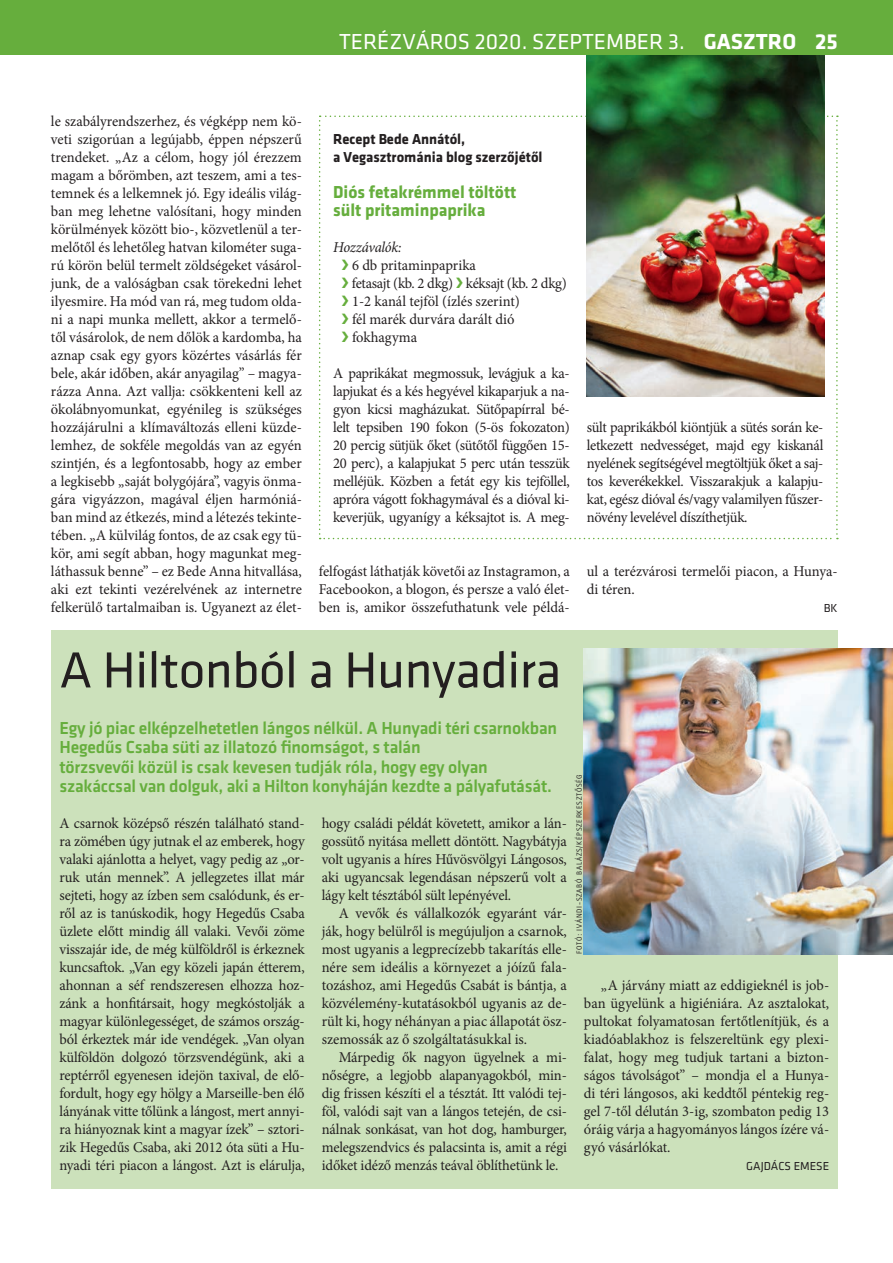
<style>
.page{position:relative;width:893px;height:1263px;background:#fff}
.page>*{position:absolute;margin:0;border:0;box-sizing:border-box;transform-origin:0 0}
.t1{font:52.5px "Klavika Basic";letter-spacing:-.01em;color:#231f20}
.t2{font:22.5px "Klavika Basic";color:#fff}
.t3{font:500 18px/19.5px "Klavika Basic";letter-spacing:-.01em;color:#66ae3d}
.t4{font:700 18px/18px "Klavika Basic";color:#66ae3d}
.t5{font:15px/18px "Minion Pro";letter-spacing:-.01em;color:#231f20;text-align:justify}
.t6{font:700 15px/18px "Klavika Basic";color:#231f20}
.t7{font:italic 15px "Minion Pro";letter-spacing:-.02em;color:#231f20}
.t8{font:12px "Klavika Basic";color:#231f20}
.t9{font:7.5px "Rotis Sans OT";letter-spacing:.1em;color:#231f20}
.s1{font-weight:700}
</style>
<div class="page">
<div style="left:0;top:0;width:893px;height:55px;background:#66ae3d"></div>
<div style="left:51px;top:630px;width:787px;height:558px;background:#cce1bb"></div>
<img style="left:587px;top:55px;width:237px;height:61px">
<img style="left:584px;top:648px;width:309px;height:306px">
<img style="left:319px;top:116px;width:519px;height:423px">
<h2 class="t2" style="left:339px;top:30px;width:500px">TERÉZVÁROS 2020. SZEPTEMBER 3. <span class="s1">GASZTRO 25</span></h2>
<p class="t5" style="left:51px;top:112px;width:252px">le szabályrendszerhez, és végképp nem kö&shy;veti szigorúan a legújabb, éppen népszerű trendeket. „Az a célom, hogy jól érezzem magam a bőrömben, azt teszem, ami a tes&shy;temnek és a lelkemnek jó. Egy ideális világ&shy;ban meg lehetne valósítani, hogy minden körülmények között bio-, közvetlenül a ter&shy;melőtől és lehetőleg hatvan kilométer suga&shy;rú körön belül termelt zöldségeket vásárol&shy;junk, de a valóságban csak törekedni lehet ilyesmire. Ha mód van rá, meg tudom olda&shy;ni a napi munka mellett, akkor a termelő&shy;től vásárolok, de nem dőlök a kardomba, ha aznap csak egy gyors közértes vásárlás fér bele, akár időben, akár anyagilag” – magya&shy;rázza Anna. Azt vallja: csökkenteni kell az ökolábnyomunkat, egyénileg is szükséges hozzájárulni a klímaváltozás elleni küzde&shy;lemhez, de sokféle megoldás van az egyén szintjén, és a legfontosabb, hogy az ember a legkisebb „saját bolygójára”, vagyis önma&shy;gára vigyázzon, magával éljen harmóniá&shy;ban mind az étkezés, mind a létezés tekinte&shy;tében. „A külvilág fontos, de az csak egy tü&shy;kör, ami segít abban, hogy magunkat meg&shy;láthassuk benne” – ez Bede Anna hitvallása, aki ezt tekinti vezérelvének az internetre felkerülő tartalmaiban is. Ugyanezt az élet-</p>
<p class="t6" style="left:333px;top:130px;width:211px">Recept Bede Annától,<br>a Vegasztrománia blog szerzőjétől</p>
<p class="t4" style="left:333px;top:183px;width:185px">Diós fetakrémmel töltött sült pritaminpaprika</p>
<p class="t7" style="left:333px;top:237px;width:70px">Hozzávalók:</p>
<p class="t5" style="left:352px;top:256px;width:217px;text-align:left">6 db pritaminpaprika<br>fetasajt (kb. 2 dkg) kéksajt (kb. 2 dkg)<br>1-2 kanál tejföl (ízlés szerint)<br>fél marék durvára darált dió fokhagyma</p>
<p class="t5" style="left:333px;top:364px;width:238px">A paprikákat megmossuk, levágjuk a ka&shy;lapjukat és a kés hegyével kikaparjuk a na&shy;gyon kicsi magházukat. Sütőpapírral bé&shy;lelt tepsiben 190 fokon (5-ös fokozaton)<br>20 percig sütjük őket (sütőtől függően 15- 20 perc), a kalapjukat 5 perc után tesszük melléjük. Közben a fetát egy kis tejföllel, apróra vágott fokhagymával és a dióval ki&shy;keverjük, ugyanígy a kéksajtot is. A meg-</p>
<p class="t5" style="left:587px;top:418px;width:238px">sült paprikákból kiöntjük a sütés során ke&shy;letkezett nedvességet, majd egy kiskanál nyelének segítségével megtöltjük őket a saj&shy;tos keverékekkel. Visszarakjuk a kalapju&shy;kat, egész dióval és/vagy valamilyen fűszer&shy;növény levelével díszíthetjük.</p>
<p class="t5" style="left:319px;top:562px;width:252px">felfogást láthatják követői az Instagramon, a Facebookon, a blogon, és persze a való élet&shy;ben is, amikor összefuthatunk vele példá-</p>
<p class="t5" style="left:587px;top:562px;width:252px">ul a terézvárosi termelői piacon, a Hunya&shy;di téren.</p>
<p class="t8" style="left:824px;top:602px;width:15px">BK</p>
<h1 class="t1" style="left:59px;top:643px;width:503px">A Hiltonból a Hunyadira</h1>
<p class="t3" style="left:59px;top:718px;width:499px">Egy jó piac elképzelhetetlen lángos nélkül. A Hunyadi téri csarnokban Hegedűs Csaba süti az illatozó finomságot, s talán<br>törzsvevői közül is csak kevesen tudják róla, hogy egy olyan szakáccsal van dolguk, aki a Hilton konyháján kezdte a pályafutását.</p>
<p class="t5" style="left:59px;top:814px;width:247px">A csarnok középső részén található stand&shy;ra zömében úgy jutnak el az emberek, hogy valaki ajánlotta a helyet, vagy pedig az „or&shy;ruk után mennek”. A jellegzetes illat már sejteti, hogy az ízben sem csalódunk, és er&shy;ről az is tanúskodik, hogy Hegedűs Csaba üzlete előtt mindig áll valaki. Vevői zöme visszajár ide, de még külföldről is érkeznek kuncsaftok. „Van egy közeli japán étterem, ahonnan a séf rendszeresen elhozza hoz&shy;zánk a honfitársait, hogy megkóstolják a magyar különlegességet, de számos ország&shy;ból érkeztek már ide vendégek. „Van olyan külföldön dolgozó törzsvendégünk, aki a reptérről egyenesen idejön taxival, de elő&shy;fordult, hogy egy hölgy a Marseille-ben élő lányának vitte tőlünk a lángost, mert annyi&shy;ra hiányoznak kint a magyar ízek” – sztori&shy;zik Hegedűs Csaba, aki 2012 óta süti a Hu&shy;nyadi téri piacon a lángost. Azt is elárulja,</p>
<p class="t5" style="left:322px;top:814px;width:247px">hogy családi példát követett, amikor a lán&shy;gossütő nyitása mellett döntött. Nagybátyja volt ugyanis a híres Hűvösvölgyi Lángosos, aki ugyancsak legendásan népszerű volt a lágy kelt tésztából sült lepényével.</p>
<p class="t5" style="left:322px;top:904px;width:247px;text-indent:17px">A vevők és vállalkozók egyaránt vár&shy;ják, hogy belülről is megújuljon a csarnok, most ugyanis a legprecízebb takarítás elle&shy;nére sem ideális a környezet a jóízű fala&shy;tozáshoz, ami Hegedűs Csabát is bántja, a közvélemény-kutatásokból ugyanis az de&shy;rült ki, hogy néhányan a piac állapotát ös - szemossák az ő szolgáltatásukkal is.</p>
<p class="t5" style="left:322px;top:1048px;width:247px;text-indent:17px">Márpedig ők nagyon ügyelnek a mi&shy;nőségre, a legjobb alapanyagokból, min&shy;dig frissen készíti el a tésztát. Itt valódi tej&shy;föl, valódi sajt van a lángos tetején, de csi&shy;nálnak sonkásat, van hot dog, hamburger, melegszendvics és palacsinta is, amit a régi időket idéző menzás teával öblíthetünk le.</p>
<p class="t9" style="left:575px;top:954px;width:182px;rotate:-90deg">FOTÓ: IVÁNDI-SZABÓ BALÁZS/KÉPSZERKESZTŐSÉG</p>
<p class="t5" style="left:584px;top:976px;width:247px;text-indent:17px">„A járvány miatt az eddigieknél is job&shy;ban ügyelünk a higiéniára. Az asztalokat, pultokat folyamatosan fertőtlenítjük, és a kiadóablakhoz is felszereltünk egy plexi&shy;falat, hogy meg tudjuk tartani a bizton&shy;ságos távolságot” – mondja el a Hunya&shy;di téri lángosos, aki keddtől péntekig reg&shy;gel 7-től délután 3-ig, szombaton pedig 13 óráig várja a hagyományos lángos ízére vá&shy;gyó vásárlókat.</p>
<p class="t8" style="left:746px;top:1160px;width:84px">GAJDÁCS EMESE</p>
</div>
